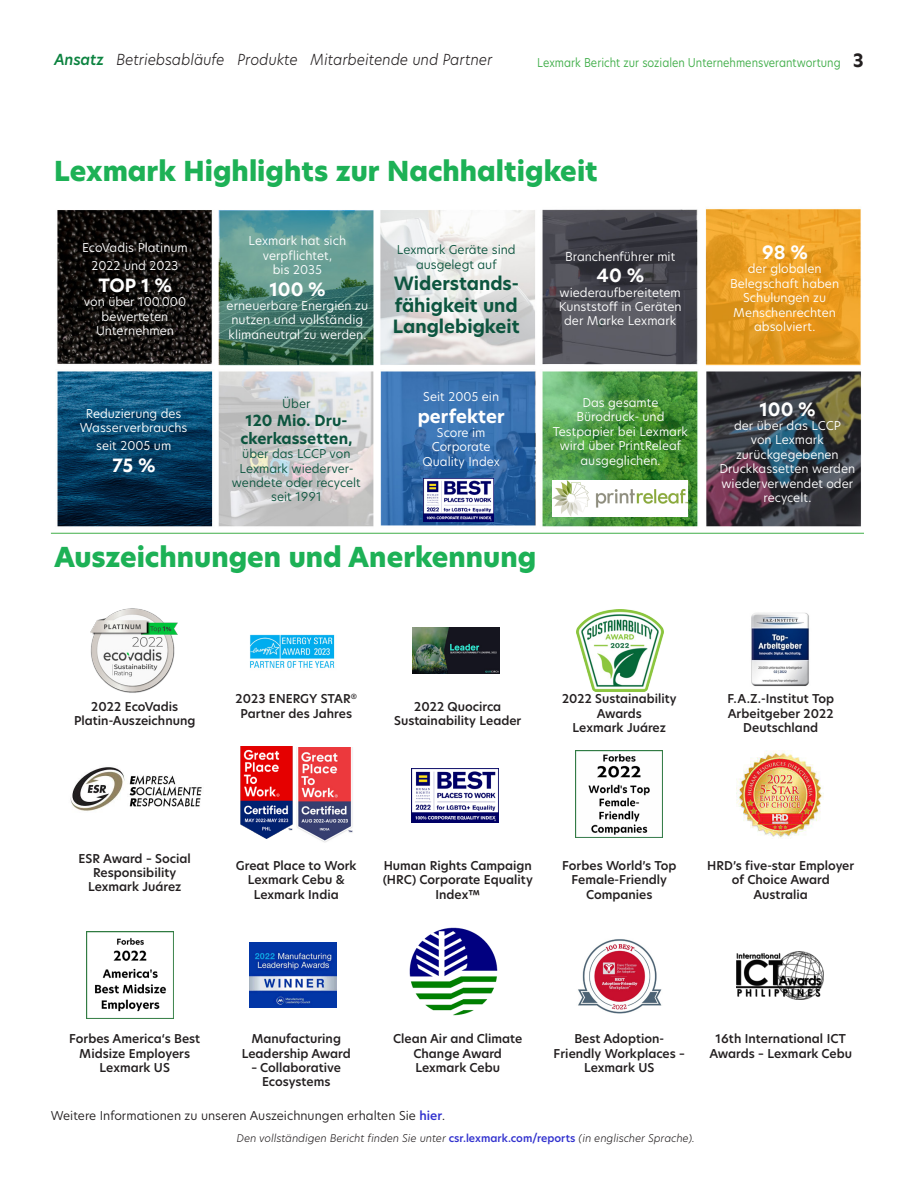
<style>
.page{position:relative;width:918px;height:1188px;background:#fff}
.page>*{position:absolute;margin:0;border:0;box-sizing:border-box;transform-origin:0 0}
.t1{font:800 27px "TP Hero";color:#1db156}
.t2{font:700 18px/21.6px "TP Hero";color:#0d553f;text-align:justify}
.t3{font:700 18px "TP Hero";color:#fff}
.t4{font:italic 300 15px "TP Hero";color:#231f20;scale:.95 1}
.t5{font:700 15px/18px "TP Hero";color:#0d553f;text-align:center}
.t6{font:600 12px/14.4px "TP Hero";color:#231f20;text-align:center}
.t7{font:12px/14.4px "TP Hero";color:#fff;text-align:center}
.t8{font:12px/14.4px "TP Hero";color:#0d553f;text-align:center}
.t9{font:12px "TP Hero";color:#231f20}
.t10{font:12px "TP Hero";color:#40ae49;scale:.9 1}
.t11{font:italic 300 10.5px "TP Hero";color:#231f20}
.s1{font-weight:600;color:#0c8340}
.s2{font-weight:700;font-size:18px;color:#231f20}
.s3{font-weight:600;color:#3131ce}
.s4{font-weight:600;font-style:normal;color:#3131ce}
</style>
<div class="page">
<img style="left:577px;top:610px;width:87px;height:81px">
<img style="left:412px;top:628px;width:87px;height:45px">
<img style="left:250px;top:634px;width:85px;height:34px">
<img style="left:90px;top:608px;width:87px;height:85px">
<img style="left:751px;top:612px;width:58px;height:74px">
<img style="left:240px;top:746px;width:53px;height:93px">
<img style="left:296px;top:747px;width:57px;height:95px">
<img style="left:575px;top:750px;width:88px;height:87px">
<img style="left:578px;top:939px;width:84px;height:74px">
<img style="left:409px;top:927px;width:89px;height:89px">
<img style="left:249px;top:942px;width:87px;height:65px">
<img style="left:86px;top:931px;width:87px;height:87px">
<img style="left:737px;top:751px;width:87px;height:87px">
<img style="left:737px;top:952px;width:87px;height:48px">
<img style="left:70px;top:767px;width:132px;height:44px">
<img style="left:412px;top:768px;width:87px;height:54px">
<img style="left:54px;top:209px;width:810px;height:324px">
<img style="left:424px;top:478px;width:70px;height:44px">
<hr style="left:51px;top:533px;width:813px;height:1px;background:#40ae49">
<img style="left:552px;top:481px;width:135px;height:35px">
<p class="t4" style="left:54px;top:49px;width:463px"><span class="s1">Ansatz</span> Betriebsabläufe Produkte Mitarbeitende und Partner</p>
<p class="t10" style="left:537px;top:55px;width:365px">Lexmark Bericht zur sozialen Unternehmensverantwortung <span class="s2">3</span></p>
<p class="t1" style="left:54px;top:152px;width:546px">Lexmark Highlights zur Nachhaltigkeit</p>
<p class="t7" style="left:82px;top:239px;width:107px;line-height:18px">EcoVadis Platinum<br>2022 und 2023</p>
<p class="t3" style="left:98px;top:273px;width:75px">TOP 1 %</p>
<p class="t7" style="left:84px;top:295px;width:104px">von über 100.000 bewerteten<br>Unternehmen</p>
<p class="t7" style="left:249px;top:233px;width:99px">Lexmark hat sich verpflichtet,<br>bis 2035</p>
<p class="t3" style="left:269px;top:277px;width:58px">100 %</p>
<p class="t7" style="left:227px;top:298px;width:143px;text-align:left">erneuerbare Energien zu nutzen und vollständig klimaneutral zu werden.</p>
<p class="t8" style="left:397px;top:242px;width:120px">Lexmark Geräte sind ausgelegt auf</p>
<p class="t2" style="left:393px;top:273px;width:128px">Widerstands&shy;fähigkeit und Langlebigkeit</p>
<p class="t7" style="left:565px;top:249px;width:112px">Branchenführer mit</p>
<p class="t3" style="left:597px;top:263px;width:49px">40 %</p>
<p class="t7" style="left:559px;top:285px;width:124px">wiederaufbereitetem<br>Kunststoff in Geräten der Marke Lexmark</p>
<p class="t3" style="left:762px;top:240px;width:47px">98 %</p>
<p class="t7" style="left:730px;top:262px;width:111px">der globalen<br>Belegschaft haben<br>Schulungen zu<br>Menschenrechten absolviert.</p>
<p class="t7" style="left:80px;top:406px;width:109px">Reduzierung des<br>Wasserverbrauchs</p>
<p class="t7" style="left:96px;top:439px;width:77px">seit 2005 um</p>
<p class="t3" style="left:112px;top:453px;width:45px">75 %</p>
<p class="t8" style="left:282px;top:396px;width:30px">Über</p>
<p class="t5" style="left:241px;top:411px;width:114px">120 Mio. Dru&shy;ckerkassetten,</p>
<p class="t8" style="left:232px;top:446px;width:130px">über das LCCP von<br>Lexmark wiederver&shy;wendete oder recycelt</p>
<p class="t8" style="left:271px;top:490px;width:52px">seit 1991</p>
<p class="t7" style="left:423px;top:389px;width:77px">Seit 2005 ein</p>
<p class="t3" style="left:418px;top:404px;width:88px">perfekter</p>
<p class="t7" style="left:422px;top:425px;width:79px">Score im<br>Corporate<br>Quality Index</p>
<p class="t1" style="left:54px;top:538px;width:484px">Auszeichnungen und Anerkennung</p>
<p class="t7" style="left:553px;top:395px;width:137px">Das gesamte<br>Bürodruck- und<br>Testpapier bei Lexmark wird über PrintReleaf ausgeglichen.</p>
<p class="t3" style="left:759px;top:397px;width:58px">100 %</p>
<p class="t7" style="left:719px;top:418px;width:137px">der über das LCCP<br>von Lexmark zurückgegebenen<br>Druckkassetten werden wiederverwendet oder recycelt.</p>
<p class="t6" style="left:74px;top:699px;width:123px">2022 EcoVadis<br>Platin-Auszeichnung</p>
<p class="t6" style="left:236px;top:692px;width:123px">2023 ENERGY STAR<sup>®<br></sup>Partner des Jahres</p>
<p class="t6" style="left:394px;top:699px;width:129px">2022 Quocirca<br>Sustainability Leader</p>
<p class="t6" style="left:562px;top:692px;width:116px">2022 Sustainability<br>Awards<br>Lexmark Juárez</p>
<p class="t6" style="left:727px;top:692px;width:108px">F.A.Z.-Institut Top<br>Arbeitgeber 2022<br>Deutschland</p>
<p class="t6" style="left:79px;top:851px;width:114px">ESR Award – Social<br>Responsibility<br>Lexmark Juárez</p>
<p class="t6" style="left:236px;top:858px;width:122px">Great Place to Work<br>Lexmark Cebu &amp;<br>Lexmark India</p>
<p class="t6" style="left:383px;top:858px;width:152px">Human Rights Campaign (HRC) Corporate Equality<br>Index™</p>
<p class="t6" style="left:562px;top:858px;width:116px">Forbes World’s Top<br>Female-Friendly<br>Companies</p>
<p class="t6" style="left:707px;top:858px;width:149px">HRD’s five-star Employer of Choice Award<br>Australia</p>
<p class="t6" style="left:69px;top:1032px;width:133px">Forbes America‘s Best<br>Midsize Employers<br>Lexmark US</p>
<p class="t6" style="left:242px;top:1032px;width:111px">Manufacturing<br>Leadership Award</p>
<p class="t6" style="left:393px;top:1032px;width:131px">Clean Air and Climate<br>Change Award<br>Lexmark Cebu</p>
<p class="t6" style="left:554px;top:1032px;width:133px">Best Adoption-<br>Friendly Workplaces –<br>Lexmark US</p>
<p class="t6" style="left:709px;top:1032px;width:144px">16th International ICT<br>Awards – Lexmark Cebu</p>
<p class="t9" style="left:51px;top:1108px;width:396px">Weitere Informationen zu unseren Auszeichnungen erhalten Sie <span class="s3">hier</span>.</p>
<p class="t6" style="left:251px;top:1060px;width:91px">– Collaborative<br>Ecosystems</p>
<p class="t11" style="left:237px;top:1131px;width:460px">Den vollständigen Bericht finden Sie unter <span class="s4">csr.lexmark.com/reports</span> (in englischer Sprache).</p>
</div>
